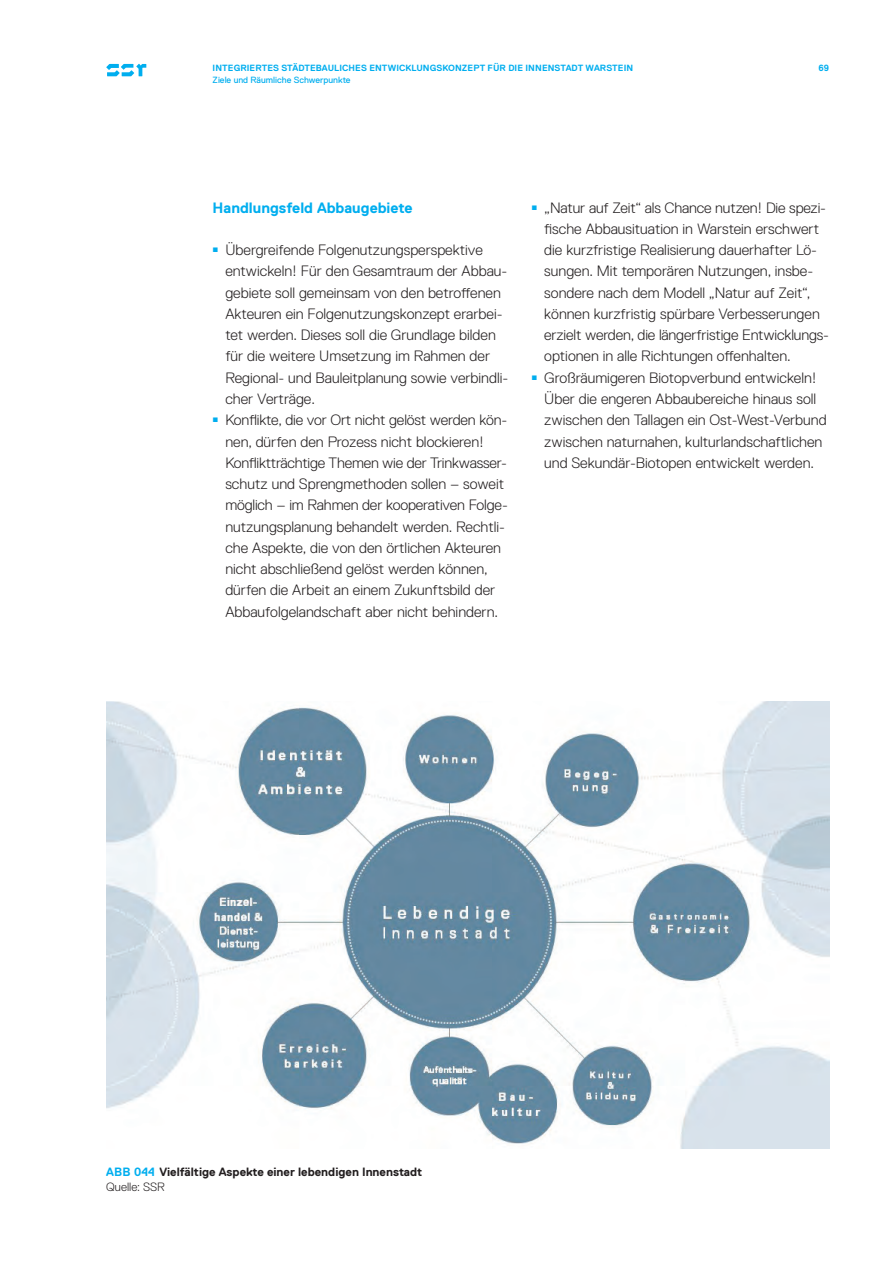
<style>
.page{position:relative;width:893px;height:1263px;background:#fff}
.page>*{position:absolute;margin:0;border:0;box-sizing:border-box;transform-origin:0 0}
.t1{font:300 15px/21.3px "Replica Pro";color:#231f20}
.t2{font:700 15px "Replica Pro";color:#00aeef}
.t3{font:700 12px/14.2px "Replica Pro";color:#231f20}
.t4{font:700 9px "Replica Pro";letter-spacing:.01em;color:#00aeef}
.t5{font:9px "Replica Pro";color:#00aeef}
.s1{color:#00aeef}
.s2{font-weight:300}
</style>
<div class="page">
<svg style="left:106px;top:64px;width:40px;height:12px"></svg>
<img style="left:106px;top:702px;width:723px;height:446px">
<p class="t4" style="left:213px;top:63px;width:422px">INTEGRI ERTES STÄDTEBAULICHES ENTWICKLUNGSKONZEPT FÜR DI E INNENSTADT WARSTEI N</p>
<p class="t4" style="left:819px;top:63px;width:12px">69</p>
<p class="t5" style="left:213px;top:75px;width:139px">Ziele und Räumliche Schwerpunkte</p>
<p class="t2" style="left:213px;top:199px;width:201px">HANDLUNGSFELD ABBAUGEBIETE</p>
<p class="t1" style="left:225px;top:239px;width:284px">Übergreifende Folgenutzungsperspektive entwickeln! Für den Gesamtraum der Abbau&shy;gebiete soll gemeinsam von den betroffenen Akteuren ein Folgenutzungskonzept erarbei&shy;tet werden. Dieses soll die Grundlage bilden für die weitere Umsetzung im Rahmen der Regional- und Bauleitplanung sowie verbindli&shy;cher Verträge.<br>Konflikte, die vor Ort nicht gelöst werden kön&shy;nen, dürfen den Prozess nicht blockieren!<br>Konfliktträchtige Themen wie der Trinkwasser&shy;schutz und Sprengmethoden sollen – soweit möglich – im Rahmen der kooperativen Folge&shy;nutzungsplanung behandelt werden. Rechtli&shy;che Aspekte, die von den örtlichen Akteuren nicht abschließend gelöst werden können, dürfen die Arbeit an einem Zukunftsbild der Abbaufolgelandschaft aber nicht behindern.</p>
<p class="t1" style="left:544px;top:197px;width:286px">„Natur auf Zeit“ als Chance nutzen! Die spezi&shy;fische Abbausituation in Warstein erschwert die kurzfristige Realisierung dauerhafter Lö&shy;sungen. Mit temporären Nutzungen, insbe&shy;sondere nach dem Modell „Natur auf Zeit“, können kurzfristig spürbare Verbesserungen erzielt werden, die längerfristige Entwicklungs&shy;optionen in alle Richtungen offenhalten.<br>Großräumigeren Biotopverbund entwickeln!<br>Über die engeren Abbaubereiche hinaus soll zwischen den Tallagen ein Ost-West-Verbund zwischen naturnahen, kulturlandschaftlichen und Sekundär-Biotopen entwickelt werden.</p>
<p class="t3" style="left:106px;top:1165px;width:318px"><span class="s1">ABB 044</span> VIELFÄLTIGE ASPEKTE EINER LEBENDIGEN INNENSTADT<br><span class="s2">Quelle: SSR</span></p>
</div>
